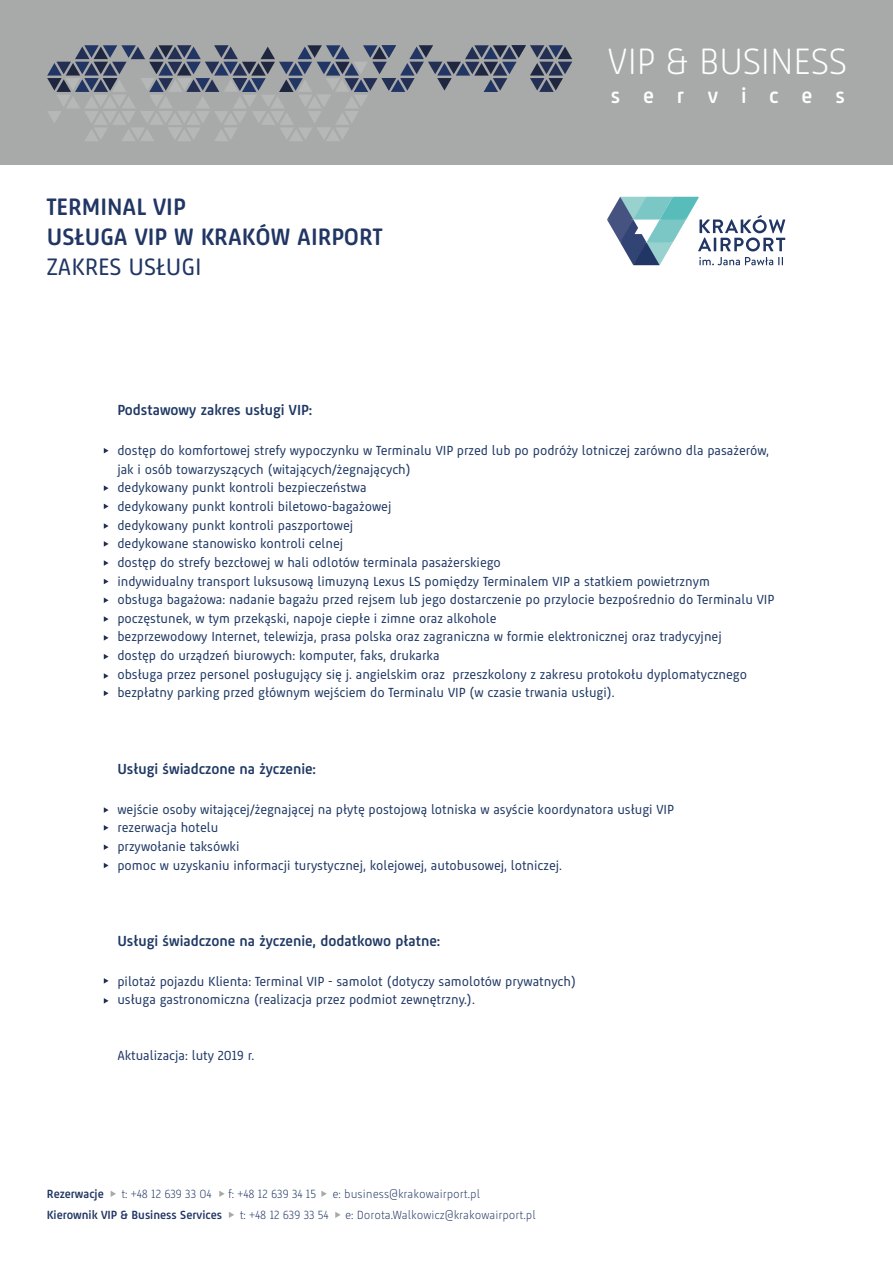
<style>
.page{position:relative;width:893px;height:1263px;background:#fff}
.page>*{position:absolute;margin:0;border:0;box-sizing:border-box;transform-origin:0 0}
.t1{font:300 37.65px "Krakow Airport";letter-spacing:-.015em;color:#fefefe}
.t2{font:700 24.45px/29.8px "Krakow Airport";color:#213664}
.t3{font:24.45px "Krakow Airport";color:#213664}
.t4{font:700 21.75px "Krakow Airport";letter-spacing:1.045em;color:#fefefe}
.t5{font:700 15px "Krakow Airport";color:#1f3864}
.t6{font:13.5px/18.6px "Krakow Airport";color:#1f3864}
.t7{font:300 12.15px "Krakow Airport";color:#213664}
.t8{font:700 12.15px "Krakow Airport";color:#213664}
</style>
<div class="page">
<div style="left:0;top:0;width:893px;height:165px;background:#a8a9a9"></div>
<svg style="left:47px;top:45px;width:525px;height:96px"></svg>
<svg style="left:111px;top:1191px;width:5px;height:6px"></svg>
<svg style="left:219px;top:1191px;width:6px;height:6px"></svg>
<svg style="left:321px;top:1191px;width:6px;height:6px"></svg>
<svg style="left:229px;top:1212px;width:5px;height:6px"></svg>
<svg style="left:335px;top:1212px;width:6px;height:6px"></svg>
<svg style="left:607px;top:197px;width:178px;height:68px"></svg>
<svg style="left:104px;top:448px;width:5px;height:5px"></svg>
<svg style="left:104px;top:485px;width:5px;height:6px"></svg>
<svg style="left:104px;top:504px;width:5px;height:5px"></svg>
<svg style="left:104px;top:523px;width:5px;height:6px"></svg>
<svg style="left:104px;top:541px;width:5px;height:6px"></svg>
<svg style="left:104px;top:560px;width:5px;height:6px"></svg>
<svg style="left:104px;top:579px;width:5px;height:5px"></svg>
<svg style="left:104px;top:597px;width:5px;height:6px"></svg>
<svg style="left:104px;top:616px;width:5px;height:6px"></svg>
<svg style="left:104px;top:635px;width:5px;height:6px"></svg>
<svg style="left:104px;top:654px;width:5px;height:5px"></svg>
<svg style="left:104px;top:673px;width:5px;height:6px"></svg>
<svg style="left:104px;top:690px;width:5px;height:6px"></svg>
<svg style="left:104px;top:807px;width:5px;height:6px"></svg>
<svg style="left:104px;top:825px;width:5px;height:5px"></svg>
<svg style="left:104px;top:844px;width:5px;height:6px"></svg>
<svg style="left:104px;top:863px;width:5px;height:5px"></svg>
<svg style="left:104px;top:978px;width:5px;height:5px"></svg>
<svg style="left:104px;top:998px;width:5px;height:5px"></svg>
<h2 class="t2" style="left:47px;top:193px;width:337px">TERMINAL VIP<br>USŁUGA VIP W KRAKÓW AIRPORT</h2>
<h2 class="t3" style="left:47px;top:256px;width:157px">ZAKRES USŁUGI</h2>
<h1 class="t1" style="left:608px;top:45px;width:241px">VIP &amp; BUSINESS</h1>
<h3 class="t4" style="left:611px;top:86px;width:235px">services</h3>
<p class="t5" style="left:117px;top:404px;width:196px">Podstawowy zakres usługi VIP:</p>
<p class="t6" style="left:117px;top:442px;width:658px">dostęp do komfortowej strefy wypoczynku w Terminalu VIP przed lub po podróży lotniczej zarówno dla pasażerów, jak i osób towarzyszących (witających/żegnających)<br>dedykowany punkt kontroli bezpieczeństwa<br>dedykowany punkt kontroli biletowo-bagażowej<br>dedykowany punkt kontroli paszportowej<br>dedykowane stanowisko kontroli celnej<br>dostęp do strefy bezcłowej w hali odlotów terminala pasażerskiego<br>indywidualny transport luksusową limuzyną Lexus LS pomiędzy Terminalem VIP a statkiem powietrznym<br>obsługa bagażowa: nadanie bagażu przed rejsem lub jego dostarczenie po przylocie bezpośrednio do Terminalu VIP poczęstunek, w tym przekąski, napoje ciepłe i zimne oraz alkohole<br>bezprzewodowy Internet, telewizja, prasa polska oraz zagraniczna w formie elektronicznej oraz tradycyjnej<br>dostęp do urządzeń biurowych: komputer, faks, drukarka<br>obsługa przez personel posługujący się j. angielskim oraz przeszkolony z zakresu protokołu dyplomatycznego bezpłatny parking przed głównym wejściem do Terminalu VIP (w czasie trwania usługi).</p>
<p class="t5" style="left:117px;top:762px;width:200px">Usługi świadczone na życzenie:</p>
<p class="t6" style="left:117px;top:801px;width:558px">wejście osoby witającej/żegnającej na płytę postojową lotniska w asyście koordynatora usługi VIP rezerwacja hotelu<br>przywołanie taksówki<br>pomoc w uzyskaniu informacji turystycznej, kolejowej, autobusowej, lotniczej.</p>
<p class="t5" style="left:117px;top:934px;width:324px">Usługi świadczone na życzenie, dodatkowo płatne:</p>
<p class="t6" style="left:117px;top:973px;width:460px">pilotaż pojazdu Klienta: Terminal VIP - samolot (dotyczy samolotów prywatnych) usługa gastronomiczna (realizacja przez podmiot zewnętrzny.).</p>
<p class="t6" style="left:117px;top:1047px;width:138px">Aktualizacja: luty 2019 r.</p>
<p class="t8" style="left:47px;top:1189px;width:58px">Rezerwacje</p>
<p class="t7" style="left:121px;top:1189px;width:92px">t: +48 12 639 33 04</p>
<p class="t7" style="left:228px;top:1189px;width:89px">f: +48 12 639 34 15</p>
<p class="t7" style="left:332px;top:1189px;width:149px">e: business@krakowairport.pl</p>
<p class="t8" style="left:47px;top:1210px;width:177px">Kierownik VIP &amp; Business Services</p>
<p class="t7" style="left:240px;top:1210px;width:90px">t: +48 12 639 33 54</p>
<p class="t7" style="left:345px;top:1210px;width:192px">e: Dorota.Walkowicz@krakowairport.pl</p>
</div>
